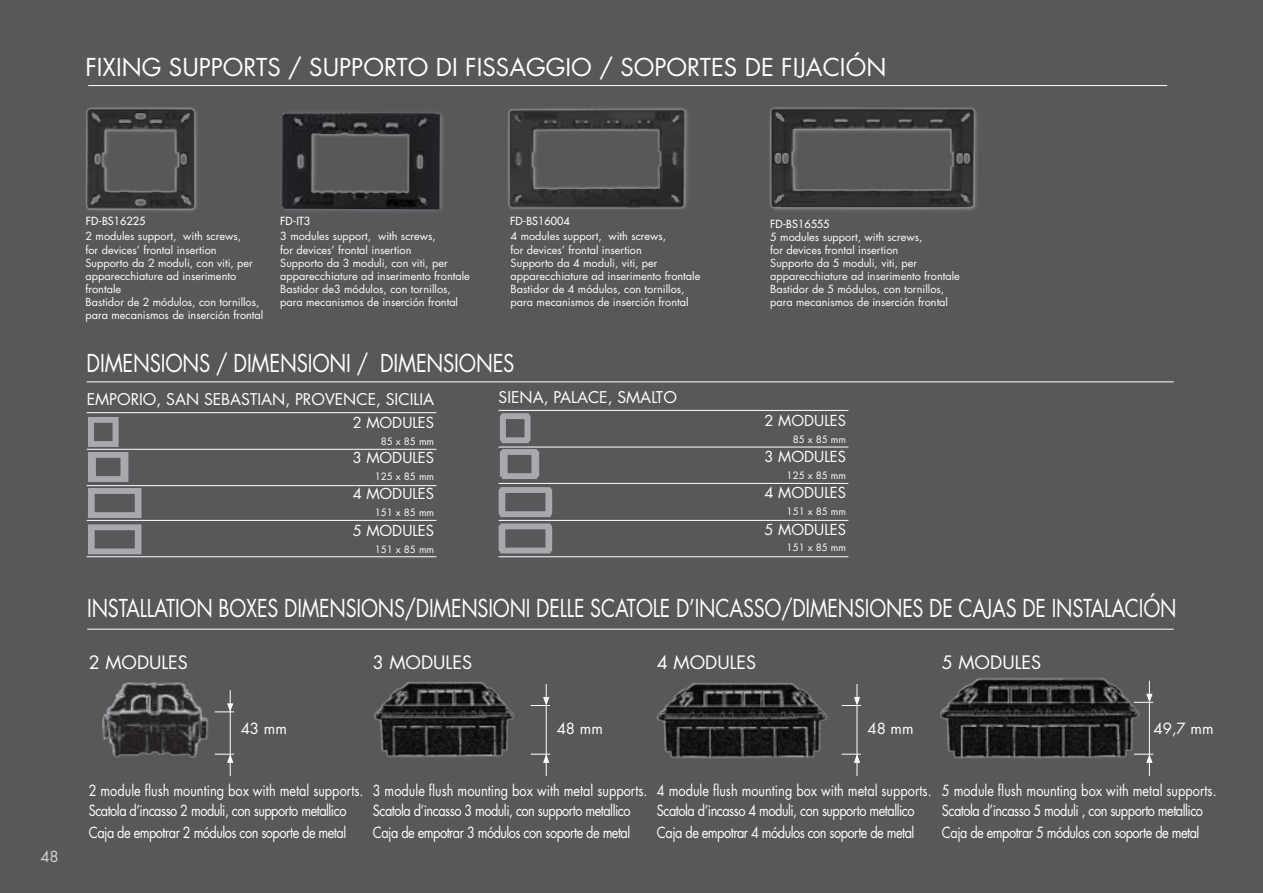
<style>
.page{position:relative;width:1263px;height:893px;background:#57585a}
.page>*{position:absolute;margin:0;border:0;box-sizing:border-box;transform-origin:0 0}
.t1{font:24px "Futura LT";letter-spacing:-.01em;color:#fff;scale:.82 1}
.t2{font:24px "Futura LT";letter-spacing:-.01em;color:#fff}
.t3{font:24px "Futura LT";letter-spacing:-.01em;color:#fff;scale:.84 1}
.t4{font:18px "Futura LT";color:#fff}
.t5{font:15.75px "Futura LT";color:#fff}
.t6{font:15px "Futura LT";letter-spacing:-.04em;color:#fff;scale:.85 1}
.t7{font:15px "Futura LT";color:#fff;scale:.85 1}
.t8{font:15px "Futura LT";letter-spacing:-.04em;color:#fff}
.t9{font:15px "Futura LT";color:#d1d2d4}
.t10{font:14.7px "Futura LT";color:#fff}
.t11{font:10.95px/13px "Futura LT";color:#fff}
.t12{font:10.95px "Futura LT";color:#fff}
.t13{font:9.9px "Futura LT";color:#fff}
</style>
<div class="page">
<img style="left:102px;top:682px;width:106px;height:76px">
<hr style="left:87px;top:629px;width:1087px;height:1px;background:#fff">
<img style="left:656px;top:682px;width:172px;height:77px">
<img style="left:940px;top:677px;width:211px;height:82px">
<svg style="left:215px;top:690px;width:19px;height:23px"></svg>
<svg style="left:841px;top:684px;width:20px;height:22px"></svg>
<svg style="left:1134px;top:681px;width:19px;height:22px"></svg>
<svg style="left:545px;top:764px;width:2px;height:12px"></svg>
<svg style="left:215px;top:754px;width:19px;height:22px"></svg>
<svg style="left:841px;top:754px;width:20px;height:22px"></svg>
<svg style="left:1134px;top:754px;width:19px;height:22px"></svg>
<hr style="left:230px;top:705px;width:1px;height:52px;background:#fff">
<hr style="left:857px;top:705px;width:1px;height:52px;background:#fff">
<hr style="left:1149px;top:702px;width:1px;height:55px;background:#fff">
<hr style="left:87px;top:381px;width:1087px;height:1px;background:#fff">
<hr style="left:87px;top:412px;width:349px;height:1px;background:#fff">
<hr style="left:499px;top:410px;width:349px;height:1px;background:#fff">
<hr style="left:87px;top:449px;width:349px;height:1px;background:#fff">
<hr style="left:87px;top:485px;width:349px;height:1px;background:#fff">
<hr style="left:499px;top:447px;width:349px;height:1px;background:#fff">
<hr style="left:499px;top:483px;width:349px;height:1px;background:#fff">
<hr style="left:87px;top:520px;width:349px;height:1px;background:#fff">
<hr style="left:87px;top:556px;width:349px;height:1px;background:#fff">
<hr style="left:499px;top:520px;width:349px;height:1px;background:#fff">
<hr style="left:499px;top:556px;width:349px;height:1px;background:#fff">
<svg style="left:88px;top:417px;width:40px;height:65px"></svg>
<svg style="left:88px;top:488px;width:53px;height:30px"></svg>
<svg style="left:88px;top:524px;width:53px;height:30px"></svg>
<svg style="left:499px;top:487px;width:53px;height:30px"></svg>
<svg style="left:499px;top:523px;width:53px;height:30px"></svg>
<svg style="left:500px;top:413px;width:30px;height:30px"></svg>
<svg style="left:500px;top:449px;width:39px;height:30px"></svg>
<hr style="left:88px;top:85px;width:1079px;height:1px;background:#fff">
<img style="left:85px;top:107px;width:112px;height:104px">
<div style="left:279px;top:108px;width:167px;height:106px;background:#fff;opacity:.22"></div>
<img style="left:282px;top:113px;width:158px;height:96px">
<img style="left:507px;top:108px;width:181px;height:101px">
<img style="left:373px;top:681px;width:178px;height:83px">
<img style="left:769px;top:107px;width:208px;height:104px">
<p class="t2" style="left:85px;top:52px;width:802px">FIXING SUPPORTS / SUPPORTO DI FISSAGGIO / SOPORTES DE FIJACIÓN</p>
<h3 class="t9" style="left:40px;top:847px;width:20px">48</h3>
<p class="t12" style="left:86px;top:213px;width:61px">FD-BS16225</p>
<p class="t11" style="left:86px;top:230px;width:157px">2 modules support, with screws,</p>
<p class="t11" style="left:86px;top:243px;width:133px">for devices’ frontal insertion</p>
<p class="t11" style="left:86px;top:256px;width:169px">Supporto da 2 moduli, con viti, per apparecchiature ad inserimento frontale</p>
<p class="t11" style="left:86px;top:296px;width:175px">Bastidor de 2 módulos, con tornillos,</p>
<p class="t11" style="left:86px;top:309px;width:179px">para mecanismos de inserción frontal</p>
<p class="t12" style="left:280px;top:213px;width:31px">FD-IT3</p>
<p class="t12" style="left:510px;top:213px;width:61px">FD-BS16004</p>
<p class="t11" style="left:280px;top:230px;width:157px">3 modules support, with screws,</p>
<p class="t11" style="left:280px;top:243px;width:133px">for devices’ frontal insertion</p>
<p class="t11" style="left:280px;top:256px;width:191px">Supporto da 3 moduli, con viti, per apparecchiature ad inserimento frontale</p>
<p class="t11" style="left:280px;top:282px;width:172px">Bastidor de3 módulos, con tornillos,</p>
<p class="t11" style="left:280px;top:296px;width:179px">para mecanismos de inserción frontal</p>
<p class="t11" style="left:511px;top:230px;width:157px">4 modules support, with screws,</p>
<p class="t11" style="left:511px;top:243px;width:133px">for devices’ frontal insertion</p>
<p class="t11" style="left:511px;top:256px;width:191px">Supporto da 4 moduli, viti, per apparecchiature ad inserimento frontale</p>
<p class="t11" style="left:511px;top:282px;width:175px">Bastidor de 4 módulos, con tornillos,</p>
<p class="t11" style="left:511px;top:296px;width:179px">para mecanismos de inserción frontal</p>
<p class="t3" style="left:87px;top:348px;width:511px">DIMENSIONS / DIMENSIONI / DIMENSIONES</p>
<p class="t5" style="left:87px;top:389px;width:349px">EMPORIO, SAN SEBASTIAN, PROVENCE, SICILIA</p>
<p class="t5" style="left:499px;top:387px;width:180px">SIENA, PALACE, SMALTO</p>
<p class="t10" style="left:353px;top:414px;width:83px">2 MODULES</p>
<p class="t13" style="left:381px;top:435px;width:55px">85 x 85 mm</p>
<p class="t10" style="left:353px;top:449px;width:83px">3 MODULES</p>
<p class="t13" style="left:375px;top:470px;width:61px">125 x 85 mm</p>
<p class="t10" style="left:353px;top:485px;width:83px">4 MODULES</p>
<p class="t13" style="left:375px;top:506px;width:61px">151 x 85 mm</p>
<p class="t10" style="left:353px;top:521px;width:83px">5 MODULES</p>
<p class="t13" style="left:375px;top:543px;width:61px">151 x 85 mm</p>
<p class="t12" style="left:770px;top:216px;width:61px">FD-BS16555</p>
<p class="t11" style="left:770px;top:230px;width:154px">5 modules support, with screws,</p>
<p class="t11" style="left:770px;top:243px;width:130px">for devices frontal insertion</p>
<p class="t11" style="left:770px;top:257px;width:191px">Supporto da 5 moduli, viti, per apparecchiature ad inserimento frontale</p>
<p class="t11" style="left:770px;top:283px;width:175px">Bastidor de 5 módulos, con tornillos,</p>
<p class="t11" style="left:770px;top:296px;width:179px">para mecanismos de inserción frontal</p>
<p class="t10" style="left:765px;top:411px;width:83px">2 MODULES</p>
<p class="t13" style="left:793px;top:433px;width:55px">85 x 85 mm</p>
<p class="t10" style="left:765px;top:448px;width:83px">3 MODULES</p>
<p class="t13" style="left:787px;top:469px;width:61px">125 x 85 mm</p>
<p class="t10" style="left:765px;top:484px;width:83px">4 MODULES</p>
<p class="t13" style="left:787px;top:505px;width:61px">151 x 85 mm</p>
<p class="t10" style="left:765px;top:520px;width:83px">5 MODULES</p>
<p class="t13" style="left:787px;top:541px;width:61px">151 x 85 mm</p>
<p class="t1" style="left:87px;top:593px;width:1330px">INSTALLATION BOXES DIMENSIONS/DIMENSIONI DELLE SCATOLE D’INCASSO/DIMENSIONES DE CAJAS DE INSTALACIÓN</p>
<p class="t4" style="left:89px;top:650px;width:101px">2 MODULES</p>
<p class="t4" style="left:373px;top:650px;width:101px">3 MODULES</p>
<p class="t4" style="left:657px;top:650px;width:101px">4 MODULES</p>
<p class="t4" style="left:942px;top:650px;width:101px">5 MODULES</p>
<p class="t8" style="left:241px;top:719px;width:48px">43 mm</p>
<p class="t8" style="left:557px;top:719px;width:48px">48 mm</p>
<p class="t8" style="left:867px;top:719px;width:48px">48 mm</p>
<p class="t8" style="left:1153px;top:719px;width:61px">49,7 mm</p>
<p class="t7" style="left:89px;top:780px;width:325px">2 module flush mounting box with metal supports.</p>
<p class="t7" style="left:373px;top:780px;width:325px">3 module flush mounting box with metal supports.</p>
<p class="t7" style="left:657px;top:780px;width:325px">4 module flush mounting box with metal supports.</p>
<p class="t7" style="left:942px;top:780px;width:325px">5 module flush mounting box with metal supports.</p>
<p class="t6" style="left:89px;top:801px;width:305px">Scatola d’incasso 2 moduli, con supporto metallico</p>
<p class="t6" style="left:373px;top:801px;width:305px">Scatola d’incasso 3 moduli, con supporto metallico</p>
<p class="t6" style="left:89px;top:823px;width:304px">Caja de empotrar 2 módulos con soporte de metal</p>
<p class="t6" style="left:373px;top:823px;width:304px">Caja de empotrar 3 módulos con soporte de metal</p>
<p class="t6" style="left:657px;top:801px;width:305px">Scatola d’incasso 4 moduli, con supporto metallico</p>
<p class="t6" style="left:942px;top:801px;width:309px">Scatola d’incasso 5 moduli , con supporto metallico</p>
<p class="t6" style="left:657px;top:823px;width:304px">Caja de empotrar 4 módulos con soporte de metal</p>
<p class="t6" style="left:942px;top:823px;width:304px">Caja de empotrar 5 módulos con soporte de metal</p>
</div>
